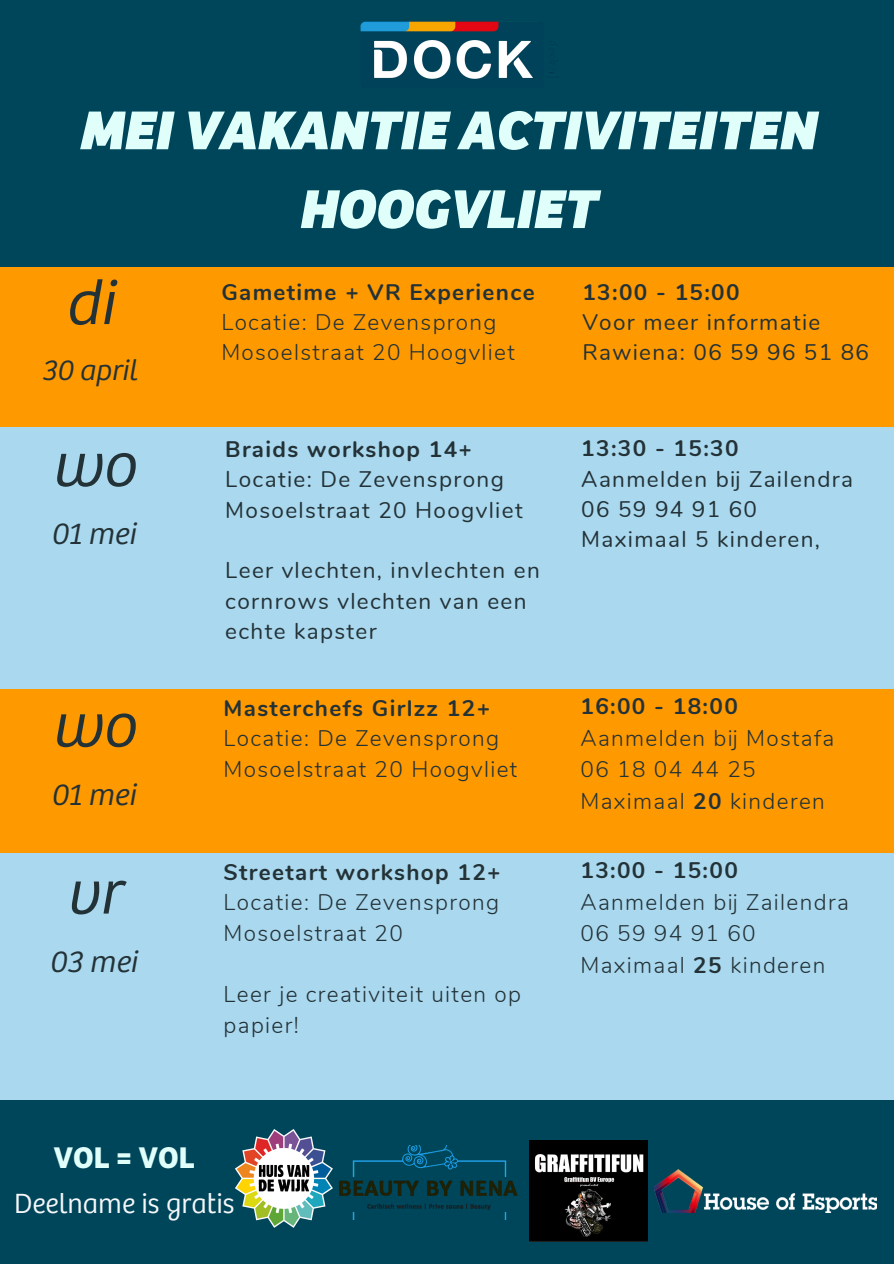
<style>
.page{position:relative;width:894px;height:1264px;background:#fff}
.page>*{position:absolute;margin:0;border:0;box-sizing:border-box;transform-origin:0 0}
.t1{font:italic 300 64.35px "Bree";color:#233237}
.t2{font:italic 800 56.7px/78.8px "Bree";color:#e0fffb;text-align:center}
.t3{font:italic 300 31.35px "Bree";color:#233237}
.t4{font:700 31.05px "Bree";color:#e0fffb}
.t5{font:italic 300 29.85px "Bree";color:#233237}
.t6{font:300 28.8px "Bree";color:#f6f7f9}
.t7{font:300 22.5px/30.6px "Nunito";letter-spacing:.06em;color:#233237}
.t8{font:22.5px/30.3px "Nunito";letter-spacing:.06em;color:#233237}
.t9{font:700 22.5px "Nunito";letter-spacing:.06em;color:#233237}
.s1{font-weight:700}
</style>
<div class="page">
<div style="left:0;top:0;width:893px;height:1263px;background:#00465b"></div>
<div style="left:0;top:267px;width:893px;height:164px;background:#f90"></div>
<div style="left:0;top:427px;width:893px;height:144px;background:#aad8ee"></div>
<div style="left:0;top:686px;width:893px;height:171px;background:#f90"></div>
<img style="left:360px;top:21px;width:198px;height:66px">
<img style="left:235px;top:1129px;width:98px;height:99px">
<img style="left:654px;top:1169px;width:222px;height:42px">
<div style="left:0;top:853px;width:893px;height:144px;background:#aad8ee"></div>
<img style="left:339px;top:1145px;width:179px;height:74px">
<div style="left:0;top:552px;width:893px;height:137px;background:#aad8ee"></div>
<div style="left:0;top:985px;width:893px;height:114px;background:#aad8ee"></div>
<img style="left:529px;top:1140px;width:118px;height:101px">
<p class="t2" style="left:78px;top:94px;width:738px">MEI VAKANTIE ACTIVITEITEN<br>HOOGVLIET</p>
<p class="t1" style="left:65px;top:270px;width:51px">di</p>
<p class="t5" style="left:41px;top:355px;width:97px">30 april</p>
<p class="t1" style="left:51px;top:432px;width:86px">wo</p>
<p class="t3" style="left:51px;top:518px;width:86px">01 mei</p>
<h3 class="t1" style="left:51px;top:692px;width:86px">wo</h3>
<h3 class="t3" style="left:51px;top:778px;width:86px">01 mei</h3>
<p class="t1" style="left:65px;top:859px;width:57px">vr</p>
<p class="t3" style="left:50px;top:945px;width:89px">03 mei</p>
<p class="t9" style="left:221px;top:277px;width:314px">Gametime + VR Experience</p>
<p class="t7" style="left:221px;top:307px;width:276px">Locatie: De Zevensprong</p>
<p class="t7" style="left:221px;top:338px;width:295px">Mosoelstraat 20 Hoogvliet</p>
<p class="t9" style="left:225px;top:434px;width:248px">Braids workshop 14+</p>
<p class="t8" style="left:225px;top:464px;width:280px">Locatie: De Zevensprong</p>
<p class="t8" style="left:225px;top:495px;width:299px">Mosoelstraat 20 Hoogvliet</p>
<p class="t8" style="left:225px;top:556px;width:316px">Leer vlechten, invlechten en cornrows vlechten van een echte kapster</p>
<p class="t9" style="left:223px;top:693px;width:268px">Masterchefs Girlzz 12+</p>
<p class="t7" style="left:223px;top:723px;width:277px">Locatie: De Zevensprong</p>
<p class="t7" style="left:223px;top:754px;width:295px">Mosoelstraat 20 Hoogvliet</p>
<p class="t9" style="left:223px;top:856px;width:278px">Streetart workshop 12+</p>
<h3 class="t7" style="left:223px;top:887px;width:277px">Locatie: De Zevensprong</h3>
<p class="t7" style="left:223px;top:918px;width:181px">Mosoelstraat 20</p>
<p class="t7" style="left:223px;top:979px;width:299px">Leer je creativiteit uiten op papier!</p>
<p class="t9" style="left:582px;top:277px;width:159px">13:00 - 15:00</p>
<p class="t8" style="left:582px;top:307px;width:239px">Voor meer informatie</p>
<p class="t8" style="left:582px;top:338px;width:288px">Rawiena: 06 59 96 51 86</p>
<p class="t9" style="left:581px;top:433px;width:159px">13:30 - 15:30</p>
<p class="t8" style="left:581px;top:464px;width:273px">Aanmelden bij Zailendra</p>
<p class="t8" style="left:581px;top:494px;width:177px">06 59 94 91 60</p>
<p class="t8" style="left:581px;top:525px;width:240px">Maximaal 5 kinderen,</p>
<p class="t9" style="left:580px;top:691px;width:159px">16:00 - 18:00</p>
<p class="t7" style="left:580px;top:723px;width:255px">Aanmelden bij Mostafa</p>
<p class="t7" style="left:580px;top:754px;width:177px">06 18 04 44 25</p>
<h3 class="t7" style="left:580px;top:786px;width:246px">Maximaal <span class="s1">20</span> kinderen</h3>
<p class="t9" style="left:580px;top:855px;width:159px">13:00 - 15:00</p>
<p class="t7" style="left:580px;top:886px;width:270px">Aanmelden bij Zailendra</p>
<p class="t7" style="left:580px;top:918px;width:177px">06 59 94 91 60</p>
<p class="t7" style="left:580px;top:949px;width:246px">Maximaal <span class="s1">25</span> kinderen</p>
<p class="t4" style="left:54px;top:1142px;width:142px">VOL = VOL</p>
<p class="t6" style="left:14px;top:1188px;width:222px">Deelname is gratis</p>
</div>
